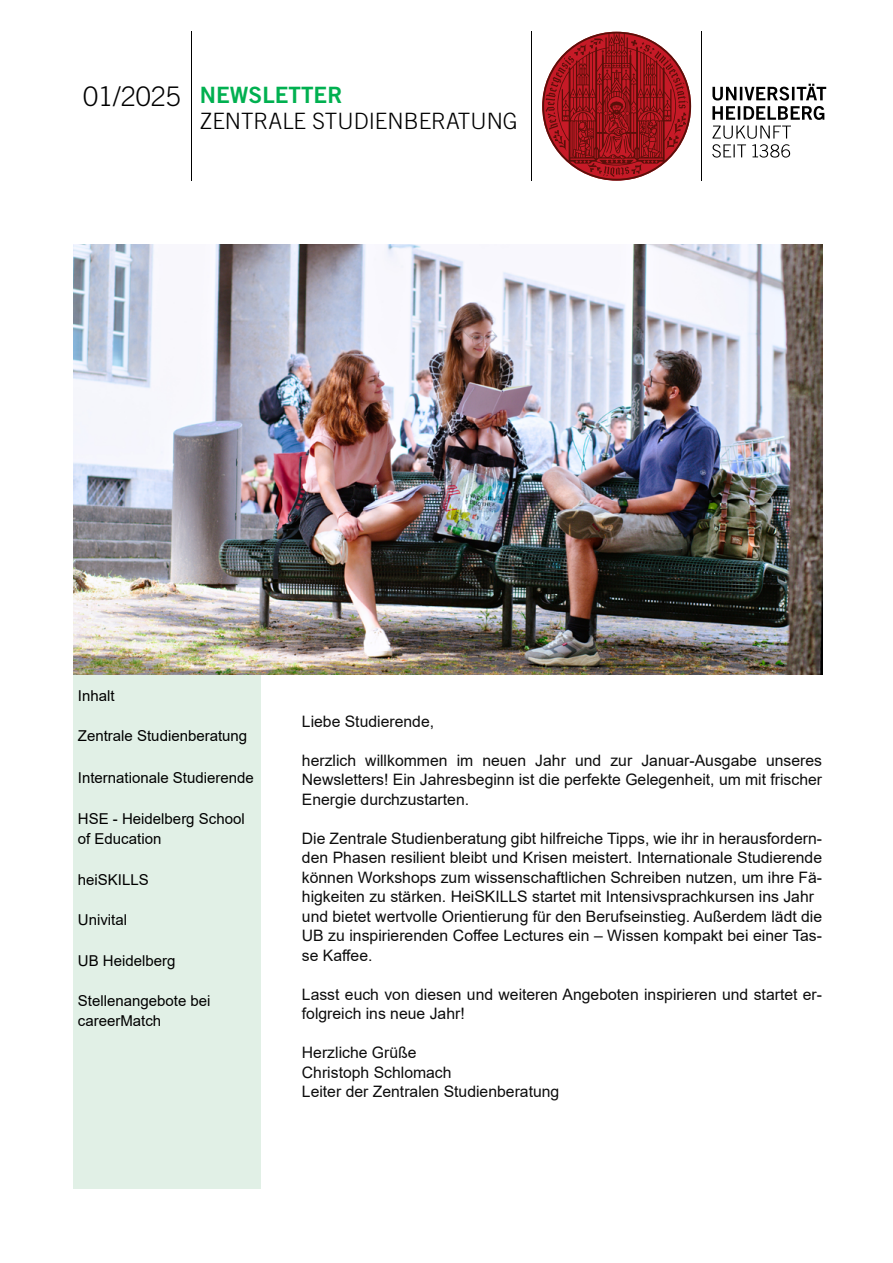
<style>
.page{position:relative;width:893px;height:1263px;background:#fff}
.page>*{position:absolute;margin:0;border:0;box-sizing:border-box;transform-origin:0 0}
.t1{font:300 27px "Trade Gothic LT Std";color:#000}
.t2{font:300 22.5px "Trade Gothic LT Std";color:#000}
.t3{font:22.5px "Trade Gothic LT Std Bd 2";color:#00b050}
.t4{font:15.75px/19.5px "Arial";color:#0d0d0d}
.t5{font:15px/20.2px "Arial";color:#000}
</style>
<div class="page">
<div style="left:74px;top:670px;width:187px;height:519px;background:#e1f0e6"></div>
<img style="left:74px;top:244px;width:748px;height:430px">
<svg style="left:712px;top:126px;width:79px;height:32px"></svg>
<svg style="left:712px;top:84px;width:114px;height:36px"></svg>
<hr style="left:702px;top:32px;width:1px;height:148px;background:#000">
<svg style="left:542px;top:32px;width:149px;height:149px"></svg>
<hr style="left:191px;top:32px;width:1px;height:149px;background:#000">
<hr style="left:531px;top:32px;width:1px;height:149px;background:#000">
<hr style="left:701px;top:32px;width:1px;height:149px;background:#000">
<h1 class="t1" style="left:83px;top:81px;width:99px">01/2025</h1>
<h2 class="t3" style="left:200px;top:81px;width:144px">NEWSLETTER</h2>
<h2 class="t2" style="left:200px;top:108px;width:320px">ZENTRALE STUDIENBERATUNG</h2>
<p class="t5" style="left:78px;top:685px;width:38px">Inhalt</p>
<p class="t5" style="left:78px;top:726px;width:171px">Zentrale Studienberatung</p>
<p class="t5" style="left:78px;top:768px;width:177px">Internationale Studierende</p>
<p class="t5" style="left:78px;top:808px;width:168px">HSE - Heidelberg School of Education</p>
<p class="t5" style="left:78px;top:869px;width:72px">heiSKILLS</p>
<p class="t5" style="left:78px;top:909px;width:51px">Univital</p>
<p class="t5" style="left:78px;top:950px;width:99px">UB Heidelberg</p>
<p class="t5" style="left:78px;top:990px;width:134px">Stellenangebote bei careerMatch</p>
<p class="t4" style="left:302px;top:711px;width:134px">Liebe Studierende,</p>
<p class="t4" style="left:302px;top:750px;width:522px;text-align:justify">herzlich willkommen im neuen Jahr und zur Januar-Ausgabe unseres Newsletters! Ein Jahresbeginn ist die perfekte Gelegenheit, um mit frischer Energie durchzustarten.</p>
<p class="t4" style="left:302px;top:828px;width:522px">Die Zentrale Studienberatung gibt hilfreiche Tipps, wie ihr in herausfordern&shy;den Phasen resilient bleibt und Krisen meistert. Internationale Studierende können Workshops zum wissenschaftlichen Schreiben nutzen, um ihre Fä&shy;higkeiten zu stärken. HeiSKILLS startet mit Intensivsprachkursen ins Jahr und bietet wertvolle Orientierung für den Berufseinstieg. Außerdem lädt die UB zu inspirierenden Coffee Lectures ein – Wissen kompakt bei einer Tas&shy;se Kaffee.</p>
<p class="t4" style="left:302px;top:984px;width:522px">Lasst euch von diesen und weiteren Angeboten inspirieren und startet er&shy;folgreich ins neue Jahr!</p>
<p class="t4" style="left:302px;top:1043px;width:259px">Herzliche Grüße<br>Christoph Schlomach<br>Leiter der Zentralen Studienberatung</p>
</div>
